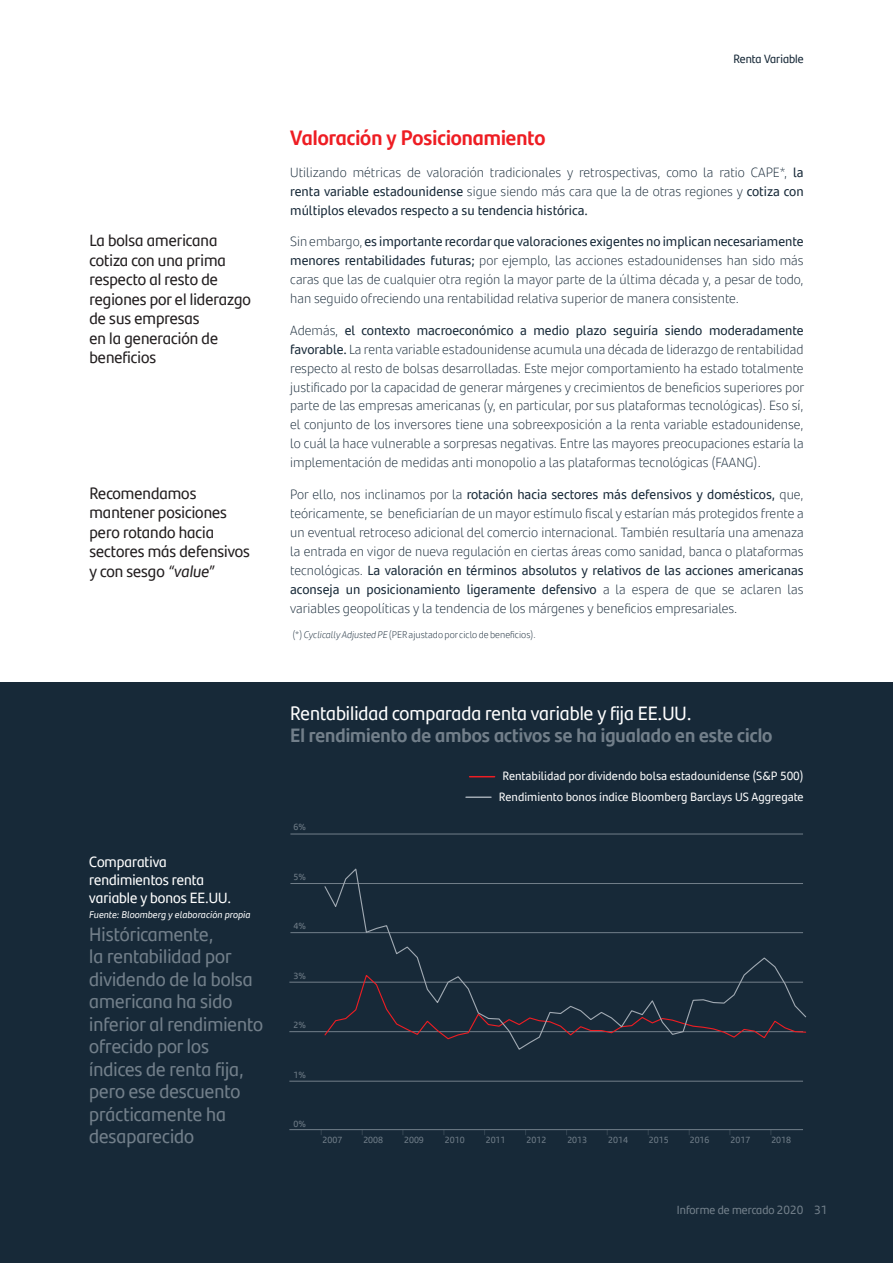
<style>
.page{position:relative;width:893px;height:1263px;background:#fff}
.page>*{position:absolute;margin:0;border:0;box-sizing:border-box;transform-origin:0 0}
.SubtituloRojo{font:700 21px "Santander Headline";color:#ee1d23}
.SumarioGrafico{font:19.5px/22.5px "Santander Headline";color:#727f8a}
.info-titulares_posit{font:700 19.5px/22.5px "Santander Headline";color:#727f8a}
.Ladillo_1{font:16.5px/19.5px "Santander Headline";color:#231f20}
.Titulos_graficos{font:15px/18px "Santander Headline";color:#fff}
.p1{font:300 13.5px/18.9px "Santander Text";color:#172938;text-align:justify}
.t1{font:12px "Santander Text";color:#fff}
.t2{font:12px "Santander Headline";color:#727f8a}
.t3{font:12px "Santander Headline";color:#172938}
.p1-2{font:300 9.75px "Santander Text";color:#172938}
.FuenteGrafico{font:italic 9.75px "Santander Text";color:#fff}
.t4{font:9px "Santander Text";color:#727f8a}
.t5{font:5.25px "Santander Text";color:#727f8a;scale:.77 1}
.s1{font-style:italic}
.s2{font-weight:400}
.s3{font-weight:400;color:#fff}
</style>
<div class="page">
<div style="left:0;top:682px;width:893px;height:581px;background:#172938"></div>
<hr style="left:290px;top:834px;width:513px;height:1px;background:#727f8a">
<hr style="left:290px;top:883px;width:513px;height:1px;background:#727f8a">
<hr style="left:290px;top:932px;width:513px;height:1px;background:#727f8a">
<hr style="left:289px;top:982px;width:514px;height:1px;background:#727f8a">
<hr style="left:289px;top:1031px;width:514px;height:1px;background:#727f8a">
<hr style="left:289px;top:1081px;width:514px;height:1px;background:#727f8a">
<hr style="left:289px;top:1129px;width:514px;height:1px;background:#727f8a">
<svg style="left:323px;top:868px;width:484px;height:182px"></svg>
<hr style="left:466px;top:796px;width:25px;height:2px;background:#a1aab3">
<svg style="left:470px;top:776px;width:25px;height:1px"></svg>
<p class="Ladillo_1" style="left:90px;top:230px;width:163px">La bolsa americana cotiza con una prima respecto al resto de regiones por el liderazgo de sus empresas<br>en la generación de beneficios</p>
<p class="Ladillo_1" style="left:90px;top:482px;width:162px">Recomendamos mantener posiciones pero rotando hacia sectores más defensivos y con sesgo <span class="s1">“value”</span></p>
<p class="Titulos_graficos" style="left:89px;top:852px;width:144px">Comparativa rendimientos renta variable y bonos EE.UU.</p>
<p class="FuenteGrafico" style="left:89px;top:907px;width:163px">Fuente: Bloomberg y elaboración propia</p>
<p class="SumarioGrafico" style="left:89px;top:921px;width:175px">Históricamente,<br>la rentabilidad por dividendo de la bolsa americana ha sido inferior al rendimiento ofrecido por los índices de renta fija, pero ese descuento prácticamente ha desaparecido</p>
<p class="t3" style="left:733px;top:50px;width:72px">Renta Variable</p>
<p class="SubtituloRojo" style="left:290px;top:121px;width:257px">Valoración y Posicionamiento</p>
<p class="p1" style="left:290px;top:162px;width:515px">Utilizando métricas de valoración tradicionales y retrospectivas, como la ratio CAPE*, <span class="s2">la renta variable estadounidense</span> sigue siendo más cara que la de otras regiones y <span class="s2">cotiza con múltiplos elevados respecto a su tendencia histórica.</span></p>
<p class="p1" style="left:290px;top:231px;width:515px">Sin embargo, <span class="s2">es importante recordar que valoraciones exigentes no implican necesariamente menores rentabilidades futuras;</span> por ejemplo, las acciones estadounidenses han sido más caras que las de cualquier otra región la mayor parte de la última década y, a pesar de todo, han seguido ofreciendo una rentabilidad relativa superior de manera consistente.</p>
<p class="p1" style="left:290px;top:320px;width:515px">Además, <span class="s2">el contexto macroeconómico a medio plazo seguiría siendo moderadamente favorable.</span> La renta variable estadounidense acumula una década de liderazgo de rentabilidad respecto al resto de bolsas desarrolladas. Este mejor comportamiento ha estado totalmente justificado por la capacidad de generar márgenes y crecimientos de beneficios superiores por parte de las empresas americanas (y, en particular, por sus plataformas tecnológicas). Eso sí, el conjunto de los inversores tiene una sobreexposición a la renta variable estadounidense, lo cuál la hace vulnerable a sorpresas negativas. Entre las mayores preocupaciones estaría la implementación de medidas anti monopolio a las plataformas tecnológicas (FAANG).</p>
<p class="p1" style="left:290px;top:484px;width:515px">Por ello, nos inclinamos por la <span class="s2">rotación hacia sectores más defensivos y domésticos,</span> que, teóricamente, se beneficiarían de un mayor estímulo fiscal y estarían más protegidos frente a un eventual retroceso adicional del comercio internacional. También resultaría una amenaza la entrada en vigor de nueva regulación en ciertas áreas como sanidad, banca o plataformas tecnológicas. <span class="s2">La valoración en términos absolutos y relativos de las acciones americanas aconseja un posicionamiento ligeramente defensivo</span> a la espera de que se aclaren las variables geopolíticas y la tendencia de los márgenes y beneficios empresariales.</p>
<p class="p1-2" style="left:292px;top:627px;width:245px">(*) <span class="s1">Cyclically Adjusted PE</span> (PER ajustado por ciclo de beneficios).</p>
<p class="info-titulares_posit" style="left:290px;top:700px;width:484px"><span class="s3">Rentabilidad comparada renta variable y fija EE.UU.<br></span>El rendimiento de ambos activos se ha igualado en este ciclo</p>
<p class="t1" style="left:502px;top:767px;width:303px">Rentabilidad por dividendo bolsa estadounidense (S&amp;P 500)</p>
<p class="t4" style="left:294px;top:820px;width:14px">6%</p>
<p class="t4" style="left:294px;top:870px;width:14px">5%</p>
<p class="t4" style="left:294px;top:919px;width:14px">4%</p>
<p class="t4" style="left:294px;top:969px;width:14px">3%</p>
<p class="t4" style="left:294px;top:1018px;width:14px">2%</p>
<p class="t4" style="left:294px;top:1068px;width:14px">1%</p>
<p class="t1" style="left:499px;top:787px;width:306px">Rendimiento bonos índice Bloomberg Barclays US Aggregate</p>
<p class="t4" style="left:294px;top:1117px;width:14px">0%</p>
<p class="t5" style="left:321px;top:1128px;width:3px">|</p>
<p class="t5" style="left:362px;top:1128px;width:3px">|</p>
<p class="t5" style="left:484px;top:1128px;width:3px">|</p>
<p class="t5" style="left:525px;top:1128px;width:3px">|</p>
<p class="t5" style="left:566px;top:1128px;width:3px">|</p>
<p class="t5" style="left:607px;top:1128px;width:3px">|</p>
<p class="t5" style="left:648px;top:1128px;width:3px">|</p>
<p class="t5" style="left:689px;top:1128px;width:3px">|</p>
<p class="t4" style="left:323px;top:1132px;width:21px">2007</p>
<p class="t4" style="left:363px;top:1132px;width:21px">2008</p>
<p class="t4" style="left:404px;top:1132px;width:21px">2009</p>
<p class="t4" style="left:445px;top:1132px;width:21px">2010</p>
<p class="t4" style="left:486px;top:1132px;width:21px">2011</p>
<p class="t4" style="left:526px;top:1132px;width:21px">2012</p>
<p class="t4" style="left:567px;top:1132px;width:21px">2013</p>
<p class="t4" style="left:608px;top:1132px;width:21px">2014</p>
<p class="t4" style="left:649px;top:1132px;width:21px">2015</p>
<p class="t4" style="left:690px;top:1132px;width:21px">2016</p>
<p class="t4" style="left:730px;top:1132px;width:21px">2017</p>
<p class="t4" style="left:771px;top:1132px;width:21px">2018</p>
<p class="t2" style="left:677px;top:1201px;width:128px">Informe de mercado 2020</p>
<p class="t2" style="left:814px;top:1201px;width:15px">31</p>
</div>
